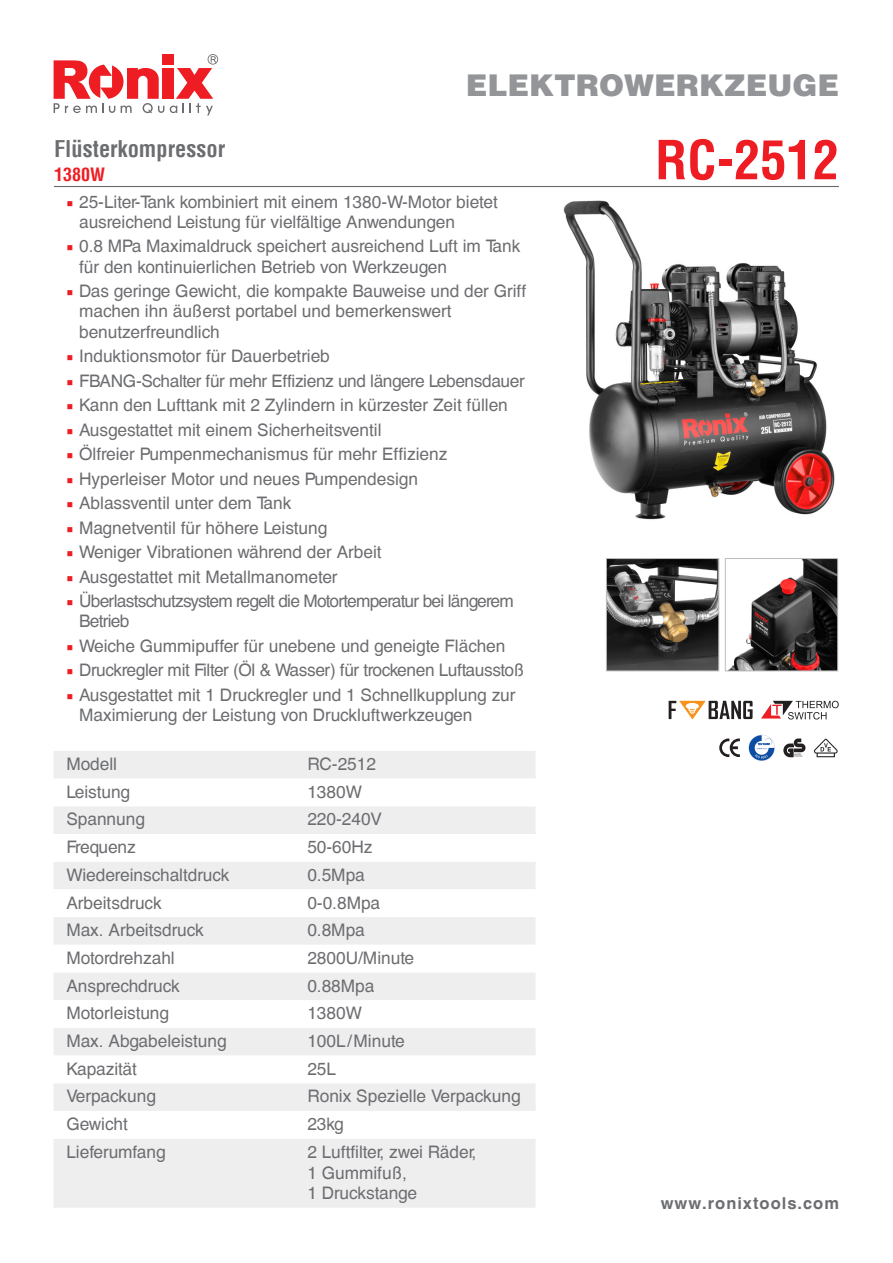
<style>
.page{position:relative;width:893px;height:1263px;background:#fff}
.page>*{position:absolute;margin:0;border:0;box-sizing:border-box;transform-origin:0 0}
.t1{font:700 condensed 52.5px "Helvetica LT";color:#ee1d23}
.t2{font:900 30px "Helvetica LT";color:#939598}
.t3{font:700 condensed 22.5px "Helvetica LT";color:#6c6d70}
.t4{font:700 condensed 18px "Helvetica LT";color:#ee1d23}
.Paragraph_Style_1{font:17.25px/20.2px "Helvetica CE";color:#6c6d70}
.Paragraph_Style_1-2{font:17.25px "Helvetica CE";letter-spacing:-.02em;color:#6c6d70}
.Paragraph_Style_1-3{font:17.25px/20.2px "Helvetica CE";letter-spacing:-.04em;color:#6c6d70}
.t5{font:700 16.5px "Helvetica CE";letter-spacing:.06em;color:#6c6d70}
.s1{font-family:"Minion Pro";color:#ee1d23}
</style>
<div class="page">
<svg style="left:170px;top:54px;width:48px;height:61px"></svg>
<div style="left:162px;top:68px;width:11px;height:31px;background:#ee1d23"></div>
<svg style="left:54px;top:60px;width:110px;height:53px"></svg>
<div style="left:162px;top:54px;width:11px;height:11px;background:#ee1d23"></div>
<hr style="left:54px;top:186px;width:785px;height:1px;background:#6c6d70">
<img style="left:563px;top:200px;width:272px;height:320px">
<svg style="left:761px;top:701px;width:78px;height:18px"></svg>
<svg style="left:749px;top:735px;width:26px;height:26px"></svg>
<svg style="left:783px;top:738px;width:22px;height:19px"></svg>
<svg style="left:814px;top:739px;width:24px;height:18px"></svg>
<svg style="left:669px;top:701px;width:84px;height:18px"></svg>
<svg style="left:719px;top:738px;width:21px;height:19px"></svg>
<img style="left:729px;top:560px;width:107px;height:109px">
<div style="left:725px;top:558px;width:113px;height:113px;border:1px solid #bcbdc0"></div>
<img style="left:608px;top:560px;width:109px;height:109px">
<div style="left:606px;top:558px;width:113px;height:113px;border:1px solid #bcbdc0"></div>
<div style="left:54px;top:751px;width:482px;height:457px;background:#eeeeef"></div>
<svg style="left:54px;top:779px;width:482px;height:359px"></svg>
<p class="t3" style="left:54px;top:134px;width:173px">Flüsterkompressor</p>
<p class="t4" style="left:54px;top:163px;width:52px">1380W</p>
<h2 class="t2" style="left:466px;top:65px;width:375px">ELEKTROWERKZEUGE</h2>
<p class="t1" style="left:655px;top:127px;width:185px">RC-2512</p>
<p class="Paragraph_Style_1" style="left:79px;top:192px;width:420px;text-indent:-13px"><span class="s1">■</span> 25-Liter-Tank kombiniert mit einem 1380-W-Motor bietet ausreichend Leistung für vielfältige Anwendungen</p>
<p class="Paragraph_Style_1" style="left:79px;top:236px;width:443px;text-indent:-13px"><span class="s1">■</span> 0.8 MPa Maximaldruck speichert ausreichend Luft im Tank für den kontinuierlichen Betrieb von Werkzeugen</p>
<p class="Paragraph_Style_1" style="left:79px;top:281px;width:449px;text-indent:-13px"><span class="s1">■</span> Das geringe Gewicht, die kompakte Bauweise und der Griff machen ihn äußerst portabel und bemerkenswert</p>
<p class="Paragraph_Style_1" style="left:79px;top:322px;width:142px">benutzerfreundlich</p>
<p class="Paragraph_Style_1" style="left:66px;top:346px;width:265px"><span class="s1">■</span> Induktionsmotor für Dauerbetrieb</p>
<p class="Paragraph_Style_1-2" style="left:66px;top:370px;width:460px"><span class="s1">■</span> FBANG-Schalter für mehr Effizienz und längere Lebensdauer</p>
<p class="Paragraph_Style_1" style="left:66px;top:395px;width:443px"><span class="s1">■</span> Kann den Lufttank mit 2 Zylindern in kürzester Zeit füllen</p>
<p class="Paragraph_Style_1" style="left:66px;top:420px;width:317px"><span class="s1">■</span> Ausgestattet mit einem Sicherheitsventil</p>
<p class="Paragraph_Style_1" style="left:66px;top:444px;width:382px"><span class="s1">■</span> Ölfreier Pumpenmechanismus für mehr Effizienz</p>
<p class="Paragraph_Style_1" style="left:66px;top:469px;width:353px"><span class="s1">■</span> Hyperleiser Motor und neues Pumpendesign</p>
<p class="Paragraph_Style_1" style="left:66px;top:493px;width:227px"><span class="s1">■</span> Ablassventil unter dem Tank</p>
<p class="Paragraph_Style_1" style="left:66px;top:518px;width:262px"><span class="s1">■</span> Magnetventil für höhere Leistung</p>
<p class="Paragraph_Style_1" style="left:66px;top:542px;width:317px"><span class="s1">■</span> Weniger Vibrationen während der Arbeit</p>
<p class="Paragraph_Style_1" style="left:66px;top:567px;width:273px"><span class="s1">■</span> Ausgestattet mit Metallmanometer</p>
<p class="Paragraph_Style_1-3" style="left:79px;top:591px;width:436px;text-indent:-13px"><span class="s1">■</span> Überlastschutzsystem regelt die Motortemperatur bei längerem<br>Betrieb</p>
<p class="Paragraph_Style_1" style="left:66px;top:636px;width:441px"><span class="s1">■</span> Weiche Gummipuffer für unebene und geneigte Flächen</p>
<p class="Paragraph_Style_1-2" style="left:66px;top:660px;width:459px"><span class="s1">■</span> Druckregler mit Filter (Öl &amp; Wasser) für trockenen Luftausstoß</p>
<p class="Paragraph_Style_1" style="left:79px;top:685px;width:438px;text-indent:-13px"><span class="s1">■</span> Ausgestattet mit 1 Druckregler und 1 Schnellkupplung zur<br>Maximierung der Leistung von Druckluftwerkzeugen</p>
<p class="Paragraph_Style_1" style="left:66px;top:754px;width:52px">Modell</p>
<p class="Paragraph_Style_1" style="left:307px;top:754px;width:70px">RC-2512</p>
<p class="Paragraph_Style_1" style="left:66px;top:782px;width:65px">Leistung</p>
<p class="Paragraph_Style_1" style="left:307px;top:782px;width:56px">1380W</p>
<p class="Paragraph_Style_1" style="left:66px;top:809px;width:80px">Spannung</p>
<p class="Paragraph_Style_1" style="left:307px;top:809px;width:76px">220-240V</p>
<p class="Paragraph_Style_1" style="left:66px;top:837px;width:71px">Frequenz</p>
<p class="Paragraph_Style_1" style="left:307px;top:837px;width:67px">50-60Hz</p>
<p class="Paragraph_Style_1" style="left:66px;top:865px;width:165px">Wiedereinschaltdruck</p>
<p class="Paragraph_Style_1" style="left:307px;top:865px;width:59px">0.5Mpa</p>
<p class="Paragraph_Style_1" style="left:66px;top:892px;width:97px">Arbeitsdruck</p>
<p class="Paragraph_Style_1" style="left:307px;top:892px;width:74px">0-0.8Mpa</p>
<p class="Paragraph_Style_1" style="left:66px;top:920px;width:139px">Max. Arbeitsdruck</p>
<p class="Paragraph_Style_1" style="left:307px;top:920px;width:59px">0.8Mpa</p>
<p class="Paragraph_Style_1" style="left:66px;top:948px;width:110px">Motordrehzahl</p>
<p class="Paragraph_Style_1" style="left:307px;top:948px;width:108px">2800U/Minute</p>
<p class="Paragraph_Style_1" style="left:66px;top:976px;width:115px">Ansprechdruck</p>
<p class="Paragraph_Style_1" style="left:307px;top:976px;width:69px">0.88Mpa</p>
<p class="Paragraph_Style_1" style="left:66px;top:1003px;width:104px">Motorleistung</p>
<p class="Paragraph_Style_1" style="left:307px;top:1003px;width:56px">1380W</p>
<p class="Paragraph_Style_1" style="left:66px;top:1031px;width:162px">Max. Abgabeleistung</p>
<p class="Paragraph_Style_1" style="left:307px;top:1031px;width:99px">100L/Minute</p>
<p class="Paragraph_Style_1" style="left:66px;top:1059px;width:72px">Kapazität</p>
<p class="Paragraph_Style_1" style="left:307px;top:1059px;width:30px">25L</p>
<p class="Paragraph_Style_1" style="left:66px;top:1086px;width:91px">Verpackung</p>
<p class="Paragraph_Style_1" style="left:307px;top:1086px;width:215px">Ronix Spezielle Verpackung</p>
<p class="Paragraph_Style_1" style="left:66px;top:1114px;width:63px">Gewicht</p>
<p class="Paragraph_Style_1" style="left:307px;top:1114px;width:38px">23kg</p>
<p class="Paragraph_Style_1" style="left:66px;top:1142px;width:101px">Lieferumfang</p>
<p class="Paragraph_Style_1" style="left:307px;top:1142px;width:170px">2 Luftfilter, zwei Räder,</p>
<p class="Paragraph_Style_1" style="left:307px;top:1162px;width:101px">1 Gummifuß,</p>
<p class="Paragraph_Style_1" style="left:307px;top:1183px;width:111px">1 Druckstange</p>
<p class="t5" style="left:661px;top:1193px;width:180px">www.ronixtools.com</p>
</div>
